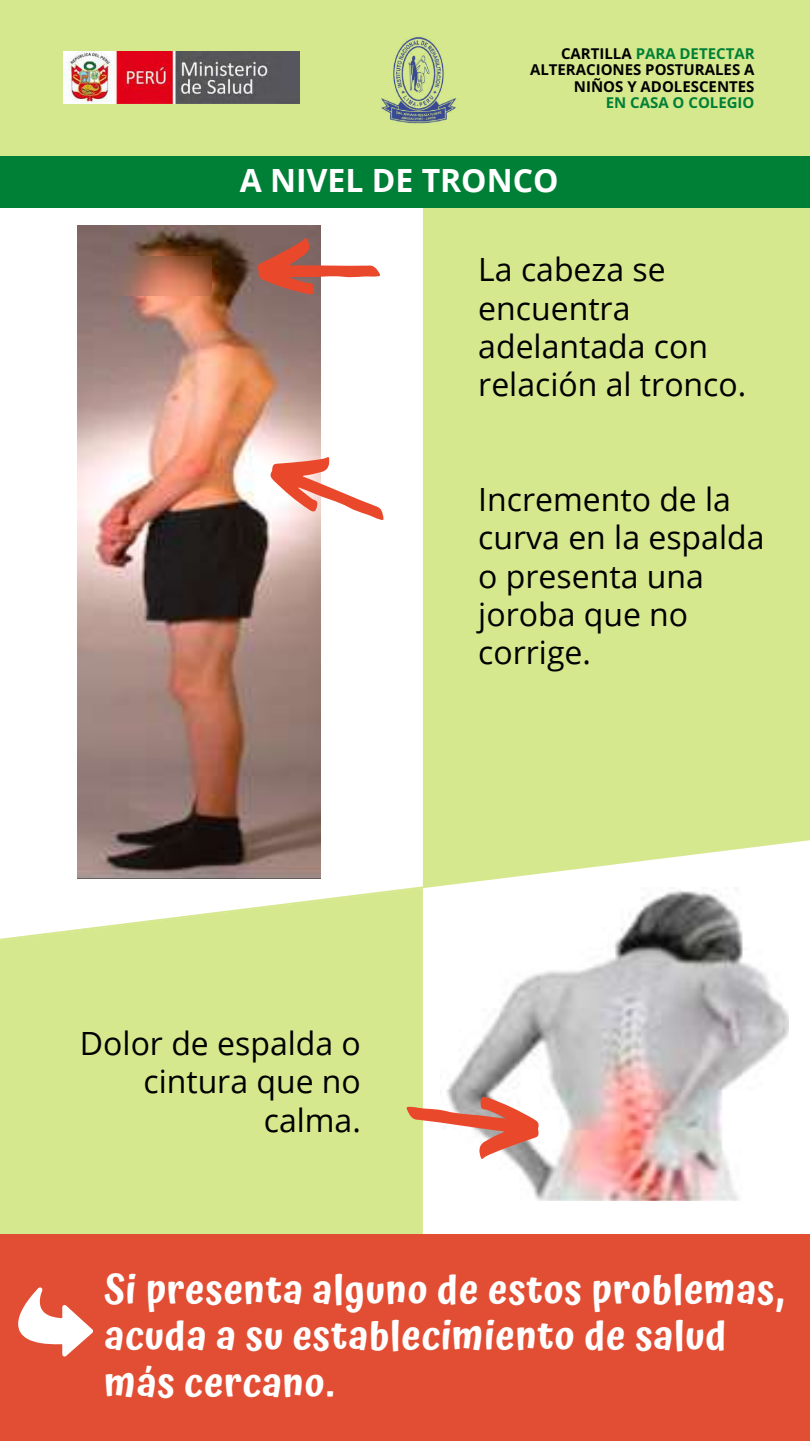
<style>
.page{position:relative;width:810px;height:1441px;background:#fff}
.page>*{position:absolute;margin:0;border:0;box-sizing:border-box;transform-origin:0 0}
.t1{font:600 39px/46.5px "Atma";letter-spacing:.02em;color:#fff}
.t2{font:32px/38.2px "Open Sans";color:#000}
.t3{font:700 32px "Open Sans";color:#fff}
.t4{font:700 15px/16.5px "Open Sans Hebrew";color:#000;text-align:right}
.t5{font:700 15px "Open Sans Hebrew";color:#008037}
.s1{color:#008037}
</style>
<div class="page">
<div style="left:0;top:0;width:810px;height:1440px;background:#d6e88e"></div>
<img style="left:381px;top:37px;width:75px;height:87px">
<div style="left:0;top:208px;width:423px;height:630px;background:#fff"></div>
<svg style="left:0;top:838px;width:810px;height:396px;fill:#fff"></svg>
<div style="left:0;top:156px;width:810px;height:52px;background:#008037"></div>
<img style="left:78px;top:225px;width:242px;height:653px">
<img style="left:441px;top:887px;width:348px;height:313px">
<svg style="left:0;top:887px;width:422px;height:347px"></svg>
<svg style="left:399px;top:1080px;width:145px;height:89px"></svg>
<img style="left:114px;top:257px;width:98px;height:38px">
<svg style="left:255px;top:234px;width:128px;height:66px;background:#d19d94"></svg>
<img style="left:63px;top:52px;width:237px;height:51px">
<svg style="left:262px;top:436px;width:136px;height:106px;background:#f6d5cf"></svg>
<div style="left:0;top:1234px;width:810px;height:206px;background:#e24e34"></div>
<svg style="left:18px;top:1287px;width:75px;height:69px"></svg>
<p class="t4" style="left:530px;top:45px;width:226px">CARTILLA <span class="s1">PARA DETECTAR<br></span>ALTERACIONES POSTURALES A<br>NIÑOS Y ADOLESCENTES</p>
<p class="t5" style="left:606px;top:92px;width:150px">EN CASA O COLEGIO</p>
<p class="t3" style="left:240px;top:158px;width:320px">A NIVEL DE TRONCO</p>
<p class="t2" style="left:478px;top:250px;width:270px">La cabeza se encuentra adelantada con relación al tronco.</p>
<p class="t2" style="left:478px;top:479px;width:288px">Incremento de la curva en la espalda o presenta una joroba que no corrige.</p>
<p class="t2" style="left:80px;top:1023px;width:283px;text-align:right">Dolor de espalda o cintura que no calma.</p>
<p class="t1" style="left:105px;top:1265px;width:681px">Si presenta alguno de estos problemas, acuda a su establecimiento de salud más cercano.</p>
</div>
